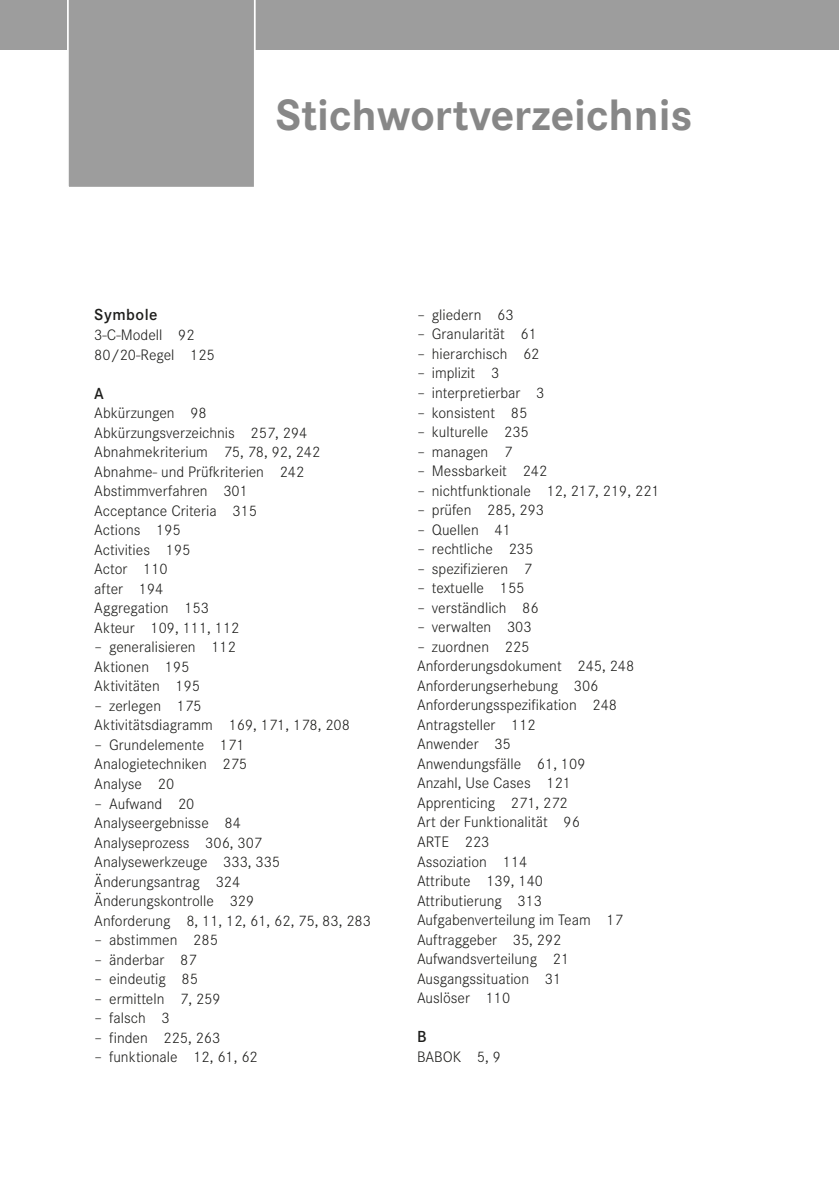
<style>
.page{position:relative;width:839px;height:1191px;background:#fff}
.page>*{position:absolute;margin:0;border:0;box-sizing:border-box;transform-origin:0 0}
.t1{font:700 45.5px "Corporate S Pro";color:#878787}
.t2{font:600 16.62px "Corporate S Pro";letter-spacing:.03em;color:#1d1d1b}
.t3{font:300 15.75px/19.6px "Corporate S Pro";color:#1d1d1b}
.s1{font-family:"Corporate A Pro";font-weight:400}
</style>
<div class="page">
<div style="left:0;top:0;width:838px;height:50px;background:#9d9d9d"></div>
<div style="left:67px;top:0;width:188px;height:187px;background:#9d9d9d"></div>
<p class="t1" style="left:275px;top:79px;width:418px">Stichwortverzeichnis</p>
<p class="t2" style="left:94px;top:303px;width:65px">Symbole</p>
<p class="t3" style="left:94px;top:324px;width:122px">3-C-Modell 92<br>80/20-Regel 125</p>
<p class="t2" style="left:94px;top:381px;width:11px">A</p>
<p class="t3" style="left:94px;top:402px;width:227px">Abkürzungen 98<br>Abkürzungsverzeichnis 257, 294<br>Abnahmekriterium 75, 78, 92, 242<br>Abnahme- und Prüfkriterien 242<br>Abstimmverfahren 301<br>Acceptance Criteria 315<br>Actions 195<br>Activities 195<br>Actor 110<br>after 194<br>Aggregation 153<br>Akteur 109, 111, 112</p>
<p class="t3" style="left:94px;top:636px;width:143px"><span class="s1">–</span> generalisieren 112<br>Aktionen 195<br>Aktivitäten 195</p>
<p class="t3" style="left:94px;top:695px;width:257px"><span class="s1">–</span> zerlegen 175<br>Aktivitätsdiagramm 169, 171, 178, 208</p>
<p class="t3" style="left:94px;top:734px;width:154px"><span class="s1">–</span> Grundelemente 171<br>Analogietechniken 275<br>Analyse 20</p>
<p class="t3" style="left:94px;top:792px;width:278px"><span class="s1">–</span> Aufwand 20<br>Analyseergebnisse 84<br>Analyseprozess 306, 307<br>Analysewerkzeuge 333, 335<br>Änderungsantrag 324<br>Änderungskontrolle 329<br>Anforderung 8, 11, 12, 61, 62, 75, 83, 283</p>
<p class="t3" style="left:94px;top:929px;width:125px"><span class="s1">–</span> abstimmen 285</p>
<p class="t3" style="left:94px;top:948px;width:104px"><span class="s1">–</span> änderbar 87</p>
<p class="t3" style="left:94px;top:968px;width:105px"><span class="s1">–</span> eindeutig 85</p>
<p class="t3" style="left:94px;top:987px;width:128px"><span class="s1">–</span> ermitteln 7, 259</p>
<p class="t3" style="left:94px;top:1007px;width:77px"><span class="s1">–</span> falsch 3</p>
<p class="t3" style="left:94px;top:1026px;width:127px"><span class="s1">–</span> finden 225, 263</p>
<p class="t3" style="left:94px;top:1046px;width:165px"><span class="s1">–</span> funktionale 12, 61, 62</p>
<p class="t3" style="left:417px;top:304px;width:98px"><span class="s1">–</span> gliedern 63</p>
<p class="t3" style="left:417px;top:323px;width:121px"><span class="s1">–</span> Granularität 61</p>
<p class="t3" style="left:417px;top:343px;width:124px"><span class="s1">–</span> hierarchisch 62</p>
<p class="t3" style="left:417px;top:362px;width:84px"><span class="s1">–</span> implizit 3</p>
<p class="t3" style="left:417px;top:382px;width:129px"><span class="s1">–</span> interpretierbar 3</p>
<p class="t3" style="left:417px;top:401px;width:112px"><span class="s1">–</span> konsistent 85</p>
<p class="t3" style="left:417px;top:421px;width:113px"><span class="s1">–</span> kulturelle 235</p>
<p class="t3" style="left:417px;top:440px;width:97px"><span class="s1">–</span> managen 7</p>
<p class="t3" style="left:417px;top:460px;width:132px"><span class="s1">–</span> Messbarkeit 242</p>
<p class="t3" style="left:417px;top:479px;width:244px"><span class="s1">–</span> nichtfunktionale 12, 217, 219, 221</p>
<p class="t3" style="left:417px;top:499px;width:128px"><span class="s1">–</span> prüfen 285, 293</p>
<p class="t3" style="left:417px;top:519px;width:95px"><span class="s1">–</span> Quellen 41</p>
<p class="t3" style="left:417px;top:538px;width:118px"><span class="s1">–</span> rechtliche 235</p>
<p class="t3" style="left:417px;top:558px;width:116px"><span class="s1">–</span> spezifizieren 7</p>
<p class="t3" style="left:417px;top:577px;width:109px"><span class="s1">–</span> textuelle 155</p>
<p class="t3" style="left:417px;top:597px;width:123px"><span class="s1">–</span> verständlich 86</p>
<p class="t3" style="left:417px;top:616px;width:116px"><span class="s1">–</span> verwalten 303</p>
<p class="t3" style="left:417px;top:636px;width:219px"><span class="s1">–</span> zuordnen 225<br>Anforderungsdokument 245, 248<br>Anforderungserhebung 306<br>Anforderungsspezifikation 248<br>Antragsteller 112<br>Anwender 35<br>Anwendungsfälle 61, 109<br>Anzahl, Use Cases 121<br>Apprenticing 271, 272<br>Art der Funktionalität 96<br>ARTE 223<br>Assoziation 114<br>Attribute 139, 140<br>Attributierung 313<br>Aufgabenverteilung im Team 17<br>Auftraggeber 35, 292<br>Aufwandsverteilung 21<br>Ausgangssituation 31<br>Auslöser 110</p>
<p class="t2" style="left:417px;top:1024px;width:11px">B</p>
<p class="t3" style="left:417px;top:1045px;width:85px">BABOK 5, 9</p>
</div>
